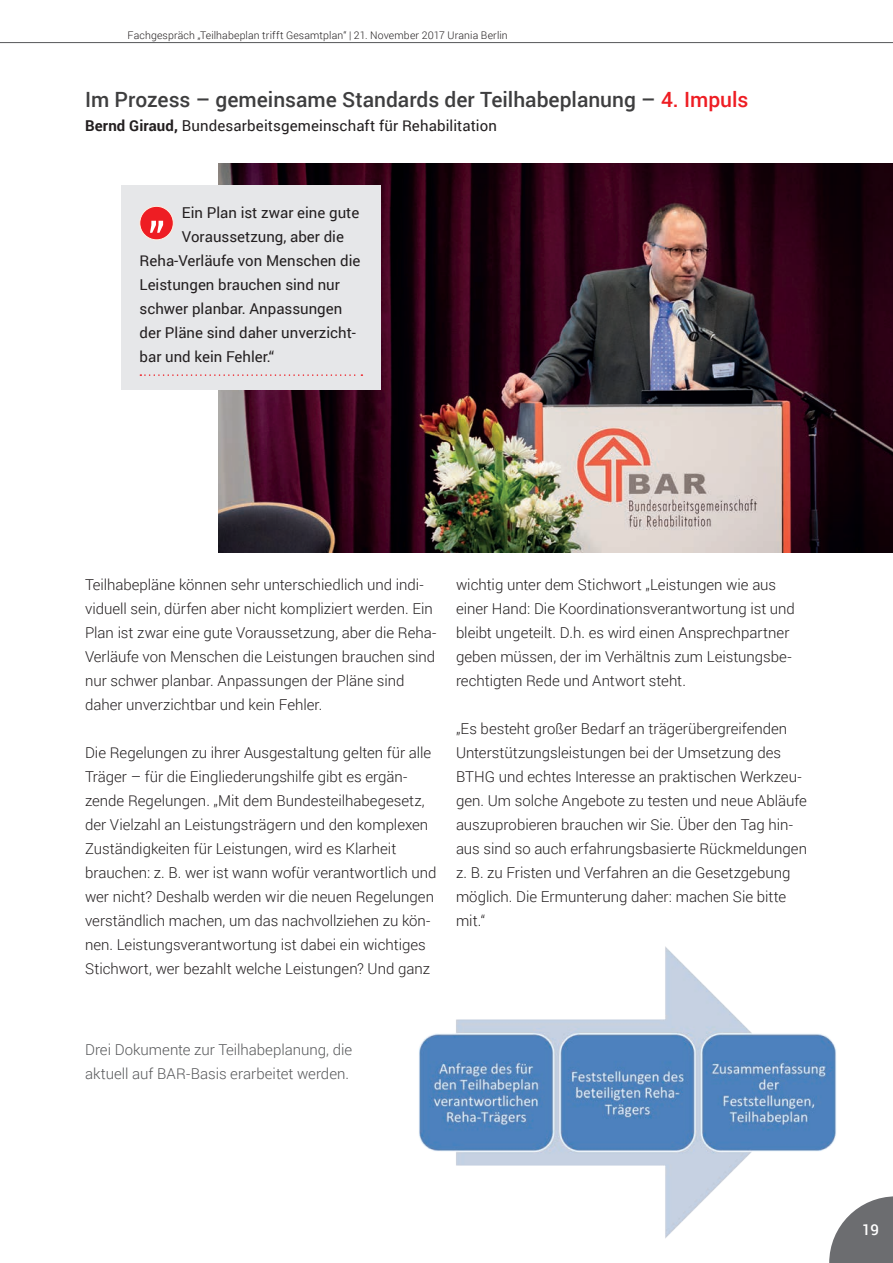
<style>
.page{position:relative;width:893px;height:1263px;background:#fff}
.page>*{position:absolute;margin:0;border:0;box-sizing:border-box;transform-origin:0 0}
.t1{font:500 21px "Roboto";color:#3e3e3f}
.t2{font:300 15px/24px "Roboto";color:#231f20}
.t3{font:15px "Roboto";color:#231f20}
.t4{font:300 15px/24px "Roboto";color:#57585a}
.t5{font:500 15px "Roboto";color:#fff}
.t6{font:300 10.5px "Roboto";letter-spacing:.015em;color:#231f20}
.s1{color:#ee1d23}
.s2{font-weight:700}
</style>
<div class="page">
<hr style="left:0;top:42px;width:893px;height:1px;background:#57585a">
<svg style="left:829px;top:1196px;width:64px;height:67px"></svg>
<img style="left:419px;top:946px;width:418px;height:292px">
<img style="left:219px;top:163px;width:674px;height:390px">
<div style="left:121px;top:185px;width:260px;height:204px;background:#e6e7e9"></div>
<svg style="left:140px;top:374px;width:222px;height:2px"></svg>
<div style="left:140px;top:206px;width:33px;height:34px;background:#ee1d23;border-radius:50%"></div>
<svg style="left:150px;top:221px;width:13px;height:12px"></svg>
<div style="left:140px;top:206px;width:33px;height:34px;border:1px solid #fef2e3;border-radius:50%"></div>
<p class="t6" style="left:128px;top:28px;width:382px">Fachgespräch „Teilhabeplan trifft Gesamtplan“ | 21. November 2017 Urania Berlin</p>
<h1 class="t1" style="left:85px;top:85px;width:665px">Im Prozess – gemeinsame Standards der Teilhabeplanung – <span class="s1">4. Impuls</span></h1>
<p class="t3" style="left:85px;top:115px;width:413px"><span class="s2">Bernd Giraud,</span> Bundesarbeitsgemeinschaft für Rehabilitation</p>
<p class="t3" style="left:182px;top:202px;width:179px">Ein Plan ist zwar eine gute</p>
<p class="t3" style="left:182px;top:226px;width:164px">Voraussetzung, aber die</p>
<p class="t3" style="left:140px;top:250px;width:222px">Reha-Verläufe von Menschen die</p>
<p class="t3" style="left:140px;top:274px;width:202px">Leistungen brauchen sind nur</p>
<p class="t3" style="left:140px;top:298px;width:204px">schwer planbar. Anpassungen</p>
<p class="t3" style="left:140px;top:322px;width:218px">der Pläne sind daher unverzicht-</p>
<p class="t3" style="left:140px;top:346px;width:136px">bar und kein Fehler.“</p>
<p class="t2" style="left:85px;top:572px;width:353px">Teilhabepläne können sehr unterschiedlich und indi&shy;viduell sein, dürfen aber nicht kompliziert werden. Ein Plan ist zwar eine gute Voraussetzung, aber die Reha-Verläufe von Menschen die Leistungen brauchen sind nur schwer planbar. Anpassungen der Pläne sind daher unverzichtbar und kein Fehler.</p>
<p class="t2" style="left:85px;top:740px;width:353px">Die Regelungen zu ihrer Ausgestaltung gelten für alle Träger – für die Eingliederungshilfe gibt es ergän&shy;zende Regelungen. „Mit dem Bundesteilhabegesetz, der Vielzahl an Leistungsträgern und den komplexen Zuständigkeiten für Leistungen, wird es Klarheit brauchen: z. B. wer ist wann wofür verantwortlich und wer nicht? Deshalb werden wir die neuen Regelungen verständlich machen, um das nachvollziehen zu kön&shy;nen. Leistungsverantwortung ist dabei ein wichtiges Stichwort, wer bezahlt welche Leistungen? Und ganz</p>
<p class="t2" style="left:456px;top:572px;width:340px">wichtig unter dem Stichwort „Leistungen wie aus einer Hand: Die Koordinationsverantwortung ist und bleibt ungeteilt. D.h. es wird einen Ansprechpartner geben müssen, der im Verhältnis zum Leistungsbe&shy;rechtigten Rede und Antwort steht.</p>
<p class="t2" style="left:456px;top:716px;width:353px">„Es besteht großer Bedarf an trägerübergreifenden Unterstützungsleistungen bei der Umsetzung des BTHG und echtes Interesse an praktischen Werkzeu&shy;gen. Um solche Angebote zu testen und neue Abläufe auszuprobieren brauchen wir Sie. Über den Tag hin&shy;aus sind so auch erfahrungsbasierte Rückmeldungen z. B. zu Fristen und Verfahren an die Gesetzgebung möglich. Die Ermunterung daher: machen Sie bitte mit.“</p>
<p class="t4" style="left:85px;top:1037px;width:269px">Drei Dokumente zur Teilhabeplanung, die aktuell auf BAR-Basis erarbeitet werden.</p>
<p class="t5" style="left:862px;top:1219px;width:19px">19</p>
</div>
